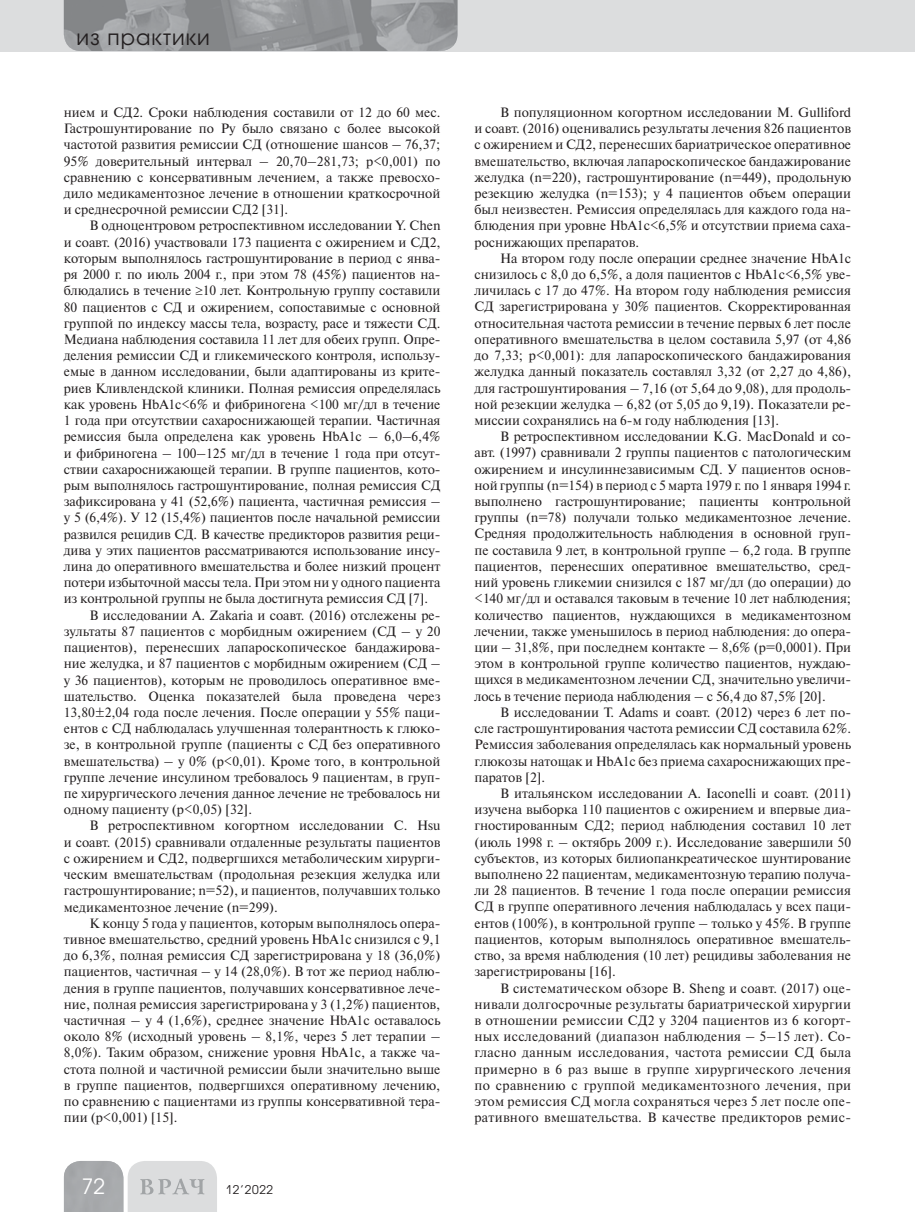
<style>
.page{position:relative;width:915px;height:1212px;background:#fff}
.page>*{position:absolute;margin:0;border:0;box-sizing:border-box;transform-origin:0 0}
.t1{font:21px "Avant Garde Gothic C";letter-spacing:.05em;color:#231f20}
.t2{font:21px "Avant Garde Gothic C";color:#fff}
.t3{font:13.5px/16.2px "Newton C";color:#231f20;text-align:justify}
.t4{font:12px "Avant Garde Gothic C";letter-spacing:.05em;color:#231f20}
</style>
<div class="page">
<div style="left:0;top:0;width:914px;height:51px;background:#dcddde"></div>
<svg style="left:64px;top:1161px;width:153px;height:51px;background:#c7c8ca"></svg>
<img style="left:64px;top:0;width:393px;height:51px">
<h1 class="t1" style="left:77px;top:27px;width:135px">из практики</h1>
<p class="t3" style="left:64px;top:106px;width:378px">нием и СД2. Сроки наблюдения составили от 12 до 60 мес.<br>Гастрошунтирование по Ру было связано с более высокой частотой развития ремиссии СД (отношение шансов – 76,37; 95% доверительный интервал – 20,70–281,73; р&lt;0,001) по сравнению с консервативным лечением, а также превосхо&shy;дило медикаментозное лечение в отношении краткосрочной и среднесрочной ремиссии СД2 [31].</p>
<p class="t3" style="left:89px;top:219px;width:352px">В одноцентровом ретроспективном исследовании Y. Chen</p>
<p class="t3" style="left:64px;top:235px;width:378px">и соавт. (2016) участвовали 173 пациента с ожирением и СД2,</p>
<p class="t3" style="left:64px;top:252px;width:378px">которым выполнялось гастрошунтирование в период с янва-</p>
<p class="t3" style="left:64px;top:268px;width:378px">ря 2000 г. по июль 2004 г., при этом 78 (45%) пациентов на-</p>
<p class="t3" style="left:64px;top:284px;width:378px">блюдались в течение 10 лет. Контрольную группу составили</p>
<p class="t3" style="left:64px;top:300px;width:378px">80 пациентов с СД и ожирением, сопоставимые с основной</p>
<p class="t3" style="left:64px;top:316px;width:378px">группой по индексу массы тела, возрасту, расе и тяжести СД.</p>
<p class="t3" style="left:64px;top:333px;width:378px">Медиана наблюдения составила 11 лет для обеих групп. Опре-</p>
<p class="t3" style="left:64px;top:349px;width:378px">деления ремиссии СД и гликемического контроля, использу-</p>
<p class="t3" style="left:64px;top:365px;width:378px">емые в данном исследовании, были адаптированы из крите-</p>
<p class="t3" style="left:64px;top:381px;width:378px">риев Кливлендской клиники. Полная ремиссия определялась</p>
<p class="t3" style="left:64px;top:397px;width:378px">как уровень HbA1c&lt;6% и фибриногена &lt;100 мг/дл в течение</p>
<p class="t3" style="left:64px;top:414px;width:378px">1 года при отсутствии сахароснижающей терапии. Частичная</p>
<p class="t3" style="left:64px;top:430px;width:378px">ремиссия была определена как уровень HbA1c – 6,0–6,4%</p>
<p class="t3" style="left:64px;top:446px;width:378px">и фибриногена – 100–125 мг/дл в течение 1 года при отсут-</p>
<p class="t3" style="left:64px;top:462px;width:378px">ствии сахароснижающей терапии. В группе пациентов, кото-</p>
<p class="t3" style="left:64px;top:479px;width:378px">рым выполнялось гастрошунтирование, полная ремиссия СД</p>
<p class="t3" style="left:64px;top:495px;width:378px">зафиксирована у 41 (52,6%) пациента, частичная ремиссия –</p>
<p class="t3" style="left:64px;top:511px;width:378px">у 5 (6,4%). У 12 (15,4%) пациентов после начальной ремиссии</p>
<p class="t3" style="left:64px;top:527px;width:378px">развился рецидив СД. В качестве предикторов развития реци-</p>
<p class="t3" style="left:64px;top:543px;width:378px">дива у этих пациентов рассматриваются использование инсу-</p>
<p class="t3" style="left:64px;top:560px;width:378px">лина до оперативного вмешательства и более низкий процент</p>
<p class="t3" style="left:64px;top:576px;width:378px">потери избыточной массы тела. При этом ни у одного пациента</p>
<p class="t3" style="left:64px;top:592px;width:366px">из контрольной группы не была достигнута ремиссия СД [7].</p>
<p class="t3" style="left:89px;top:608px;width:352px">В исследовании А. Zakaria и соавт. (2016) отслежены ре-</p>
<p class="t3" style="left:64px;top:624px;width:378px">зультаты 87 пациентов с морбидным ожирением (СД – у 20</p>
<p class="t3" style="left:64px;top:641px;width:378px">пациентов), перенесших лапароскопическое бандажирова-</p>
<p class="t3" style="left:64px;top:657px;width:378px">ние желудка, и 87 пациентов с морбидным ожирением (СД –</p>
<p class="t3" style="left:64px;top:673px;width:378px">у 36 пациентов), которым не проводилось оперативное вме-</p>
<p class="t3" style="left:64px;top:689px;width:378px">шательство. Оценка показателей была проведена через</p>
<p class="t3" style="left:64px;top:706px;width:378px">13,80±2,04 года после лечения. После операции у 55% паци-</p>
<p class="t3" style="left:64px;top:722px;width:378px">ентов с СД наблюдалась улучшенная толерантность к глюко-</p>
<p class="t3" style="left:64px;top:738px;width:378px">зе, в контрольной группе (пациенты с СД без оперативного</p>
<p class="t3" style="left:64px;top:754px;width:378px">вмешательства) – у 0% (p&lt;0,01). Кроме того, в контрольной</p>
<p class="t3" style="left:64px;top:770px;width:378px">группе лечение инсулином требовалось 9 пациентам, в груп-</p>
<p class="t3" style="left:64px;top:787px;width:378px">пе хирургического лечения данное лечение не требовалось ни</p>
<p class="t3" style="left:64px;top:803px;width:190px">одному пациенту (p&lt;0,05) [32].</p>
<p class="t3" style="left:89px;top:819px;width:352px">В ретроспективном когортном исследовании С. Hsu</p>
<p class="t3" style="left:64px;top:835px;width:378px">и соавт. (2015) сравнивали отдаленные результаты пациентов</p>
<p class="t3" style="left:64px;top:851px;width:378px">с ожирением и СД2, подвергшихся метаболическим хирурги-</p>
<p class="t3" style="left:64px;top:868px;width:378px">ческим вмешательствам (продольная резекция желудка или</p>
<p class="t3" style="left:64px;top:884px;width:378px">гастрошунтирование; n=52), и пациентов, получавших только</p>
<p class="t3" style="left:64px;top:900px;width:215px">медикаментозное лечение (n=299).</p>
<p class="t3" style="left:89px;top:916px;width:352px">К концу 5 года у пациентов, которым выполнялось опера-</p>
<p class="t3" style="left:64px;top:932px;width:378px">тивное вмешательство, средний уровень HbA1c снизился с 9,1</p>
<p class="t3" style="left:64px;top:949px;width:378px">до 6,3%, полная ремиссия СД зарегистрирована у 18 (36,0%)</p>
<p class="t3" style="left:64px;top:965px;width:378px">пациентов, частичная – у 14 (28,0%). В тот же период наблю-</p>
<p class="t3" style="left:64px;top:981px;width:378px">дения в группе пациентов, получавших консервативное лече-</p>
<p class="t3" style="left:64px;top:997px;width:378px">ние, полная ремиссия зарегистрирована у 3 (1,2%) пациентов,</p>
<p class="t3" style="left:64px;top:1014px;width:378px">частичная – у 4 (1,6%), среднее значение HbA1c оставалось</p>
<p class="t3" style="left:64px;top:1030px;width:378px">около 8% (исходный уровень – 8,1%, через 5 лет терапии –</p>
<p class="t3" style="left:64px;top:1046px;width:378px">8,0%). Таким образом, снижение уровня HbA1c, а также ча-</p>
<p class="t3" style="left:64px;top:1062px;width:378px">стота полной и частичной ремиссии были значительно выше</p>
<p class="t3" style="left:64px;top:1078px;width:378px">в группе пациентов, подвергшихся оперативному лечению,</p>
<p class="t3" style="left:64px;top:1095px;width:378px">по сравнению с пациентами из группы консервативной тера-</p>
<p class="t3" style="left:64px;top:1111px;width:115px">пии (p&lt;0,001) [15].</p>
<h1 class="t2" style="left:82px;top:1177px;width:25px">72</h1>
<p class="t4" style="left:225px;top:1184px;width:49px">12’2022</p>
<p class="t3" style="left:474px;top:106px;width:378px;text-indent:26px">В популяционном когортном исследовании M. Gulliford и соавт. (2016) оценивались результаты лечения 826 пациентов с ожирением и СД2, перенесших бариатрическое оперативное вмешательство, включая лапароскопическое бандажирование желудка (n=220), гастрошунтирование (n=449), продольную резекцию желудка (n=153); у 4 пациентов объем операции был неизвестен. Ремиссия определялась для каждого года на&shy;блюдения при уровне HbA1c&lt;6,5% и отсутствии приема саха&shy;роснижающих препаратов.</p>
<p class="t3" style="left:474px;top:251px;width:378px;text-indent:26px">На втором году после операции среднее значение HbA1c снизилось с 8,0 до 6,5%, а доля пациентов с HbA1c&lt;6,5% уве&shy;личилась с 17 до 47%. На втором году наблюдения ремиссия СД зарегистрирована у 30% пациентов. Скорректированная относительная частота ремиссии в течение первых 6 лет после оперативного вмешательства в целом составила 5,97 (от 4,86 до 7,33; р&lt;0,001): для лапароскопического бандажирования желудка данный показатель составлял 3,32 (от 2,27 до 4,86), для гастрошунтирования – 7,16 (от 5,64 до 9,08), для продоль&shy;ной резекции желудка – 6,82 (от 5,05 до 9,19). Показатели ре&shy;миссии сохранялись на 6-м году наблюдения [13].</p>
<p class="t3" style="left:474px;top:430px;width:378px;text-indent:26px">В ретроспективном исследовании K.G. MacDonald и со&shy;авт. (1997) сравнивали 2 группы пациентов с патологическим ожирением и инсулиннезависимым СД. У пациентов основ&shy;ной группы (n=154) в период с 5 марта 1979 г. по 1 января 1994 г. выполнено гастрошунтирование; пациенты контрольной группы (n=78) получали только медикаментозное лечение.<br>Средняя продолжительность наблюдения в основной груп&shy;пе составила 9 лет, в контрольной группе – 6,2 года. В группе пациентов, перенесших оперативное вмешательство, сред&shy;ний уровень гликемии снизился с 187 мг/дл (до операции) до &lt;140 мг/дл и оставался таковым в течение 10 лет наблюдения; количество пациентов, нуждающихся в медикаментозном лечении, также уменьшилось в период наблюдения: до опера&shy;ции – 31,8%, при последнем контакте – 8,6% (p=0,0001). При этом в контрольной группе количество пациентов, нуждаю&shy;щихся в медикаментозном лечении СД, значительно увеличи&shy;лось в течение периода наблюдения – с 56,4 до 87,5% [20].</p>
<p class="t3" style="left:474px;top:705px;width:378px;text-indent:26px">В исследовании Т. Adams и соавт. (2012) через 6 лет по&shy;сле гастрошунтирования частота ремиссии СД составила 62%.<br>Ремиссия заболевания определялась как нормальный уровень глюкозы натощак и HbA1c без приема сахароснижающих пре&shy;паратов [2].</p>
<p class="t3" style="left:474px;top:786px;width:378px;text-indent:26px">В итальянском исследовании А. Iaconelli и соавт. (2011) изучена выборка 110 пациентов с ожирением и впервые диа&shy;гностированным СД2; период наблюдения составил 10 лет (июль 1998 г. – октябрь 2009 г.). Исследование завершили 50 субъектов, из которых билиопанкреатическое шунтирование выполнено 22 пациентам, медикаментозную терапию получа&shy;ли 28 пациентов. В течение 1 года после операции ремиссия СД в группе оперативного лечения наблюдалась у всех паци&shy;ентов (100%), в контрольной группе – только у 45%. В группе пациентов, которым выполнялось оперативное вмешатель&shy;ство, за время наблюдения (10 лет) рецидивы заболевания не зарегистрированы [16].</p>
<p class="t3" style="left:474px;top:981px;width:378px;text-indent:26px">В систематическом обзоре B. Sheng и соавт. (2017) оце&shy;нивали долгосрочные результаты бариатрической хирургии в отношении ремиссии СД2 у 3204 пациентов из 6 когорт&shy;ных исследований (диапазон наблюдения – 5–15 лет). Со&shy;гласно данным исследования, частота ремиссии СД была примерно в 6 раз выше в группе хирургического лечения по сравнению с группой медикаментозного лечения, при этом ремиссия СД могла сохраняться через 5 лет после опе&shy;ративного вмешательства. В качестве предикторов ремис-</p>
</div>
